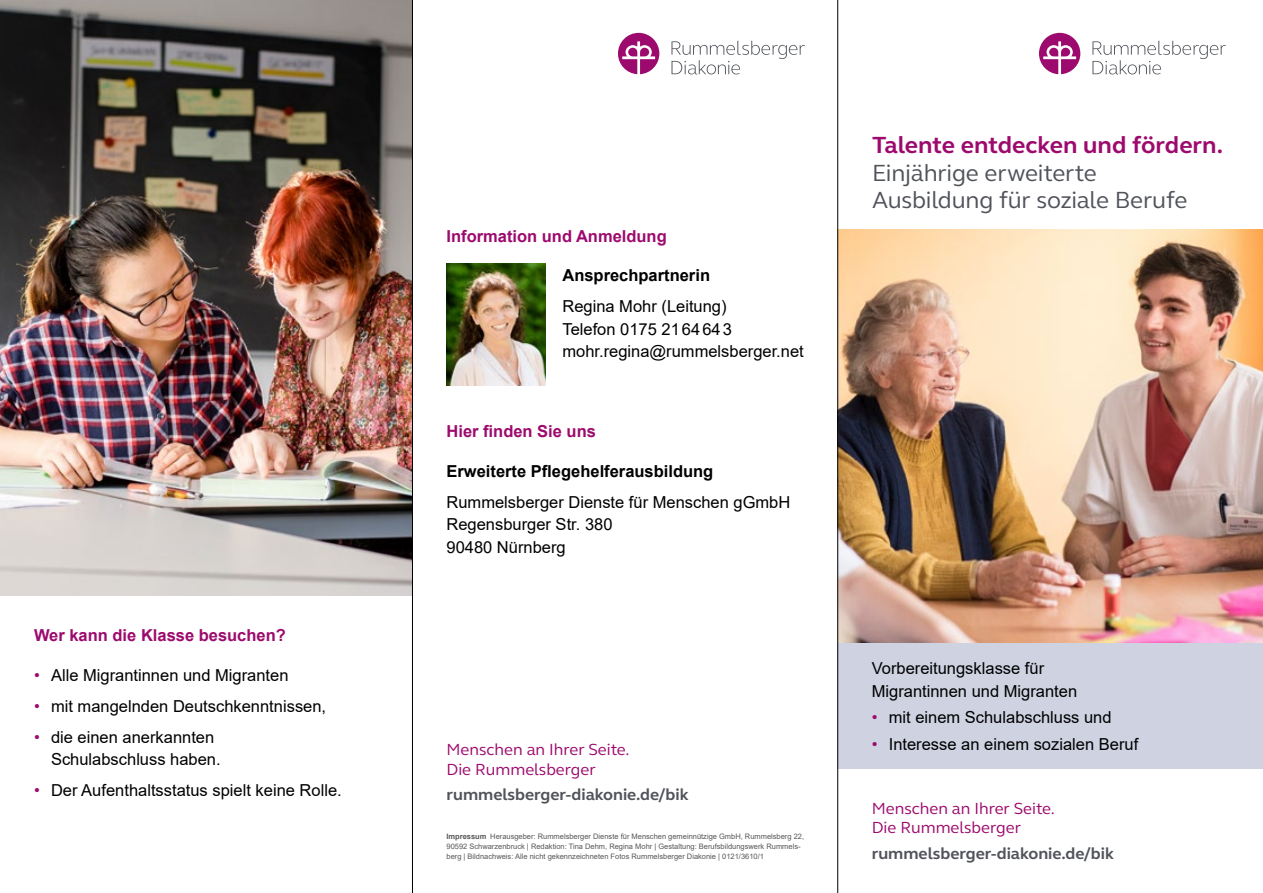
<style>
.page{position:relative;width:1263px;height:893px;background:#fff}
.page>*{position:absolute;margin:0;border:0;box-sizing:border-box;transform-origin:0 0}
.t1{font:24px/27.8px "FS Elliot";letter-spacing:-.01em;color:#50535a}
.t2{font:700 24px "FS Elliot";letter-spacing:-.005em;color:#9d0a6d}
.t3{font:16.5px/22.5px "Arial";color:#000}
.t4{font:16.5px/19.5px "FS Elliot";color:#9d0a6d}
.t5{font:700 16.5px "Arial";color:#9d0a6d}
.t6{font:700 16.5px "FS Elliot";color:#50535a}
.t7{font:700 16.5px "Arial";color:#000}
.t8{font:7.5px/9.8px "Arial";color:#575756}
.s1{color:#9d0a6d}
.s2{font-weight:700}
</style>
<div class="page">
<img style="left:838px;top:230px;width:425px;height:413px">
<div style="left:838px;top:643px;width:425px;height:126px;background:#ced2e1"></div>
<svg style="left:1092px;top:41px;width:134px;height:33px"></svg>
<svg style="left:1039px;top:33px;width:41px;height:41px"></svg>
<svg style="left:671px;top:41px;width:134px;height:33px"></svg>
<svg style="left:618px;top:33px;width:41px;height:41px"></svg>
<img style="left:446px;top:264px;width:99px;height:121px">
<img style="left:0;top:0;width:412px;height:595px">
<hr style="left:837px;top:0;width:1px;height:893px;background:#000">
<hr style="left:412px;top:0;width:1px;height:893px;background:#000">
<p class="t5" style="left:34px;top:624px;width:253px">Wer kann die Klasse besuchen?</p>
<p class="t3" style="left:34px;top:664px;width:256px"><span class="s1">•</span> Alle Migrantinnen und Migranten</p>
<p class="t3" style="left:34px;top:695px;width:294px"><span class="s1">•</span> mit mangelnden Deutschkenntnissen,</p>
<p class="t3" style="left:51px;top:726px;width:171px;text-indent:-17px"><span class="s1">•</span> die einen anerkannten<br>Schulabschluss haben.</p>
<p class="t3" style="left:34px;top:779px;width:309px"><span class="s1">•</span> Der Aufenthaltsstatus spielt keine Rolle.</p>
<p class="t5" style="left:446px;top:224px;width:222px">Information und Anmeldung</p>
<p class="t7" style="left:562px;top:264px;width:149px">Ansprechpartnerin</p>
<p class="t3" style="left:562px;top:295px;width:243px">Regina Mohr (Leitung)<br>Telefon 0175 2164643 mohr.regina@rummelsberger.net</p>
<p class="t5" style="left:446px;top:420px;width:151px">Hier finden Sie uns</p>
<p class="t7" style="left:446px;top:459px;width:268px">Erweiterte Pflegehelferausbildung</p>
<p class="t3" style="left:446px;top:491px;width:345px">Rummelsberger Dienste für Menschen gGmbH<br>Regensburger Str. 380<br>90480 Nürnberg</p>
<p class="t4" style="left:446px;top:740px;width:185px">Menschen an Ihrer Seite.<br>Die Rummelsberger</p>
<p class="t6" style="left:446px;top:784px;width:243px">rummelsberger-diakonie.de/bik</p>
<p class="t8" style="left:446px;top:832px;width:359px"><span class="s2">Impressum</span> Herausgeber: Rummelsberger Dienste für Menschen gemeinnützige GmbH, Rummelsberg 22,<br>90592 Schwarzenbruck | Redaktion: Tina Dehm, Regina Mohr | Gestaltung: Berufsbildungswerk Rummels&shy;berg | Bildnachweis: Alle nicht gekennzeichneten Fotos Rummelsberger Diakonie | 0121/3610/1</p>
<h1 class="t2" style="left:872px;top:129px;width:352px">Talente entdecken und fördern.</h1>
<h1 class="t1" style="left:872px;top:158px;width:317px">Einjährige erweiterte<br>Ausbildung für soziale Berufe</h1>
<p class="t3" style="left:872px;top:657px;width:207px">Vorbereitungsklasse für<br>Migrantinnen und Migranten</p>
<p class="t3" style="left:872px;top:706px;width:241px"><span class="s1">•</span> mit einem Schulabschluss und</p>
<p class="t3" style="left:872px;top:733px;width:268px"><span class="s1">•</span> Interesse an einem sozialen Beruf</p>
<p class="t4" style="left:872px;top:798px;width:185px">Menschen an Ihrer Seite.<br>Die Rummelsberger</p>
<p class="t6" style="left:872px;top:842px;width:243px">rummelsberger-diakonie.de/bik</p>
</div>
